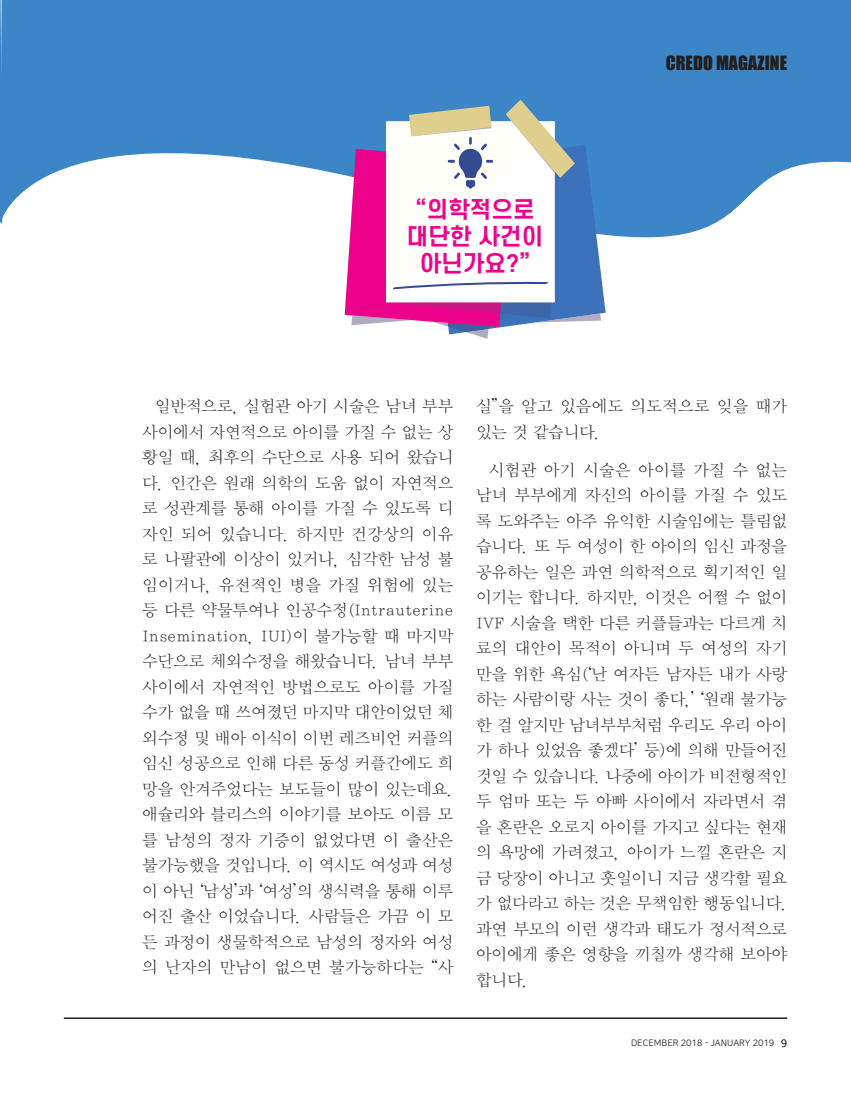
<style>
.page{position:relative;width:851px;height:1106px;background:#fff}
.page>*{position:absolute;margin:0;border:0;box-sizing:border-box;transform-origin:0 0}
.t1{font:700 22.5px/27px "S Core Dream 6";color:#ed028c;text-align:center}
.t2{font:18px "Impact";color:#231f20}
.t3{font:16.5px/25.5px "KBI Zmjo L";color:#231f20;text-align:justify;scale:1.07 1}
.t4{font:16.5px/25.5px "KBI Zmjo L";letter-spacing:.02em;color:#231f20;scale:1.07 1}
.t5{font:9px "Nanum Square Round R";color:#231f20}
.s1{font-family:"KBI Zgo M";font-size:10.5px}
</style>
<div class="page">
<svg style="left:0;top:0;width:850px;height:309px;fill:#3c86c7"></svg>
<hr style="left:64px;top:1017px;width:723px;height:2px;background:#231f20">
<svg style="left:344px;top:100px;width:261px;height:239px"></svg>
<h1 class="t1" style="left:407px;top:195px;width:138px">“의학적으로 대단한 사건이 아닌가요?”</h1>
<p class="t2" style="left:665px;top:48px;width:123px">CREDO MAGAZINE</p>
<p class="t3" style="left:142px;top:392px;width:292px;text-indent:13px">일반적으로, 실험관 아기 시술은 남녀 부부 사이에서 자연적으로 아이를 가질 수 없는 상 황일 때, 최후의 수단으로 사용 되어 왔습니 다. 인간은 원래 의학의 도움 없이 자연적으 로 성관계를 통해 아이를 가질 수 있도록 디 자인 되어 있습니다. 하지만 건강상의 이유 로 나팔관에 이상이 있거나, 심각한 남성 불 임이거나, 유전적인 병을 가질 위험에 있는 등 다른 약물투여나 인공수정(Intrauterine Insemination, IUI)이 불가능할 때 마지막 수단으로 체외수정을 해왔습니다. 남녀 부부 사이에서 자연적인 방법으로도 아이를 가질 수가 없을 때 쓰여졌던 마지막 대안이었던 체 외수정 및 배아 이식이 이번 레즈비언 커플의 임신 성공으로 인해 다른 동성 커플간에도 희 망을 안겨주었다는 보도들이 많이 있는데요. 애슐리와 블리스의 이야기를 보아도 이름 모 를 남성의 정자 기증이 없었다면 이 출산은 불가능했을 것입니다. 이 역시도 여성과 여성 이 아닌 ‘남성’과 ‘여성’의 생식력을 통해 이루 어진 출산 이었습니다. 사람들은 가끔 이 모 든 과정이 생물학적으로 남성의 정자와 여성 의 난자의 만남이 없으면 불가능하다는 “사</p>
<p class="t4" style="left:476px;top:392px;width:292px">실”을 알고 있음에도 의도적으로 잊을 때가 있는 것 같습니다.</p>
<p class="t3" style="left:476px;top:456px;width:292px;text-indent:13px">시험관 아기 시술은 아이를 가질 수 없는 남녀 부부에게 자신의 아이를 가질 수 있도 록 도와주는 아주 유익한 시술임에는 틀림없 습니다. 또 두 여성이 한 아이의 임신 과정을 공유하는 일은 과연 의학적으로 획기적인 일 이기는 합니다. 하지만, 이것은 어쩔 수 없이 IVF 시술을 택한 다른 커플들과는 다르게 치 료의 대안이 목적이 아니며 두 여성의 자기 만을 위한 욕심(‘난 여자든 남자든 내가 사랑 하는 사람이랑 사는 것이 좋다,’ ‘원래 불가능 한 걸 알지만 남녀부부처럼 우리도 우리 아이 가 하나 있었음 좋겠다’ 등)에 의해 만들어진 것일 수 있습니다. 나중에 아이가 비전형적인 두 엄마 또는 두 아빠 사이에서 자라면서 겪 을 혼란은 오로지 아이를 가지고 싶다는 현재 의 욕망에 가려졌고, 아이가 느낄 혼란은 지 금 당장이 아니고 훗일이니 지금 생각할 필요 가 없다라고 하는 것은 무책임한 행동입니다. 과연 부모의 이런 생각과 태도가 정서적으로 아이에게 좋은 영향을 끼칠까 생각해 보아야 합니다.</p>
<p class="t5" style="left:631px;top:1038px;width:157px">DECEMBER 2018 - JANUARY 2019 <span class="s1">9</span></p>
</div>
